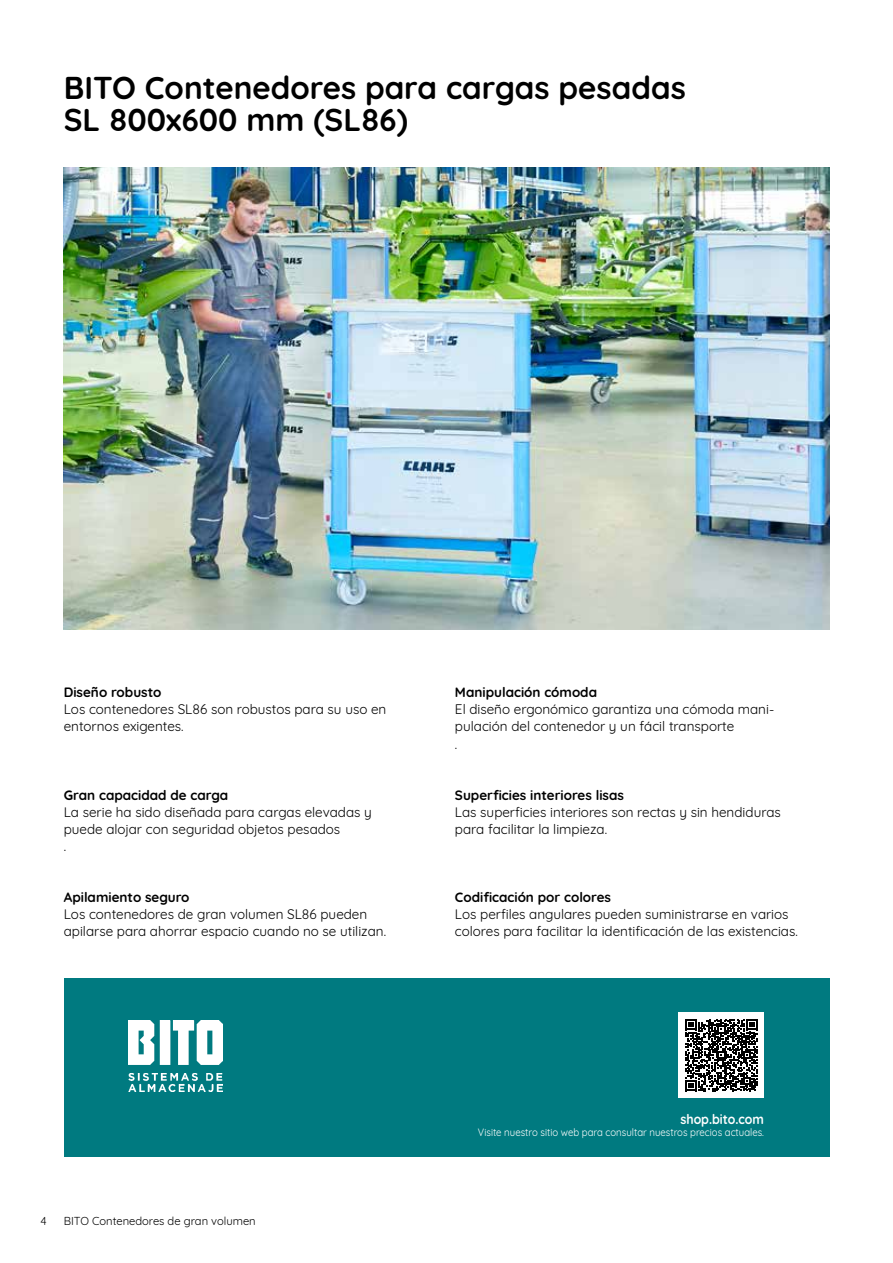
<style>
.page{position:relative;width:893px;height:1263px;background:#fff}
.page>*{position:absolute;margin:0;border:0;box-sizing:border-box;transform-origin:0 0}
.t1{font:700 31.5px/31.5px "Quicksand";color:#000}
.t2{font:13.5px/17px "Quicksand";color:#000}
.t3{font:700 13.5px "Quicksand";color:#000}
.t4{font:700 13.5px "Quicksand";color:#fff;scale:.92 1}
.t5{font:11.25px "Quicksand";color:#000}
.t6{font:10.5px "Quicksand";color:#fff;scale:.92 1}
</style>
<div class="page">
<img style="left:64px;top:168px;width:765px;height:461px">
<div style="left:64px;top:978px;width:765px;height:179px;background:#007a80"></div>
<div style="left:679px;top:1012px;width:85px;height:85px;background:#fff"></div>
<svg style="left:685px;top:1019px;width:73px;height:72px"></svg>
<img style="left:129px;top:1021px;width:93px;height:70px">
<h1 class="t1" style="left:64px;top:70px;width:624px">BITO Contenedores para cargas pesadas<br>SL 800x600 mm (SL86)</h1>
<p class="t3" style="left:64px;top:681px;width:99px">Diseño robusto</p>
<p class="t2" style="left:64px;top:700px;width:324px">Los contenedores SL86 son robustos para su uso en entornos exigentes.</p>
<p class="t3" style="left:64px;top:783px;width:166px">Gran capacidad de carga</p>
<p class="t2" style="left:64px;top:802px;width:310px">La serie ha sido diseñada para cargas elevadas y puede alojar con seguridad objetos pesados<br>.</p>
<p class="t3" style="left:64px;top:885px;width:127px">Apilamiento seguro</p>
<p class="t2" style="left:64px;top:904px;width:324px">Los contenedores de gran volumen SL86 pueden apilarse para ahorrar espacio cuando no se utilizan.</p>
<p class="t3" style="left:455px;top:681px;width:144px">Manipulación cómoda</p>
<p class="t2" style="left:455px;top:700px;width:321px">El diseño ergonómico garantiza una cómoda mani&shy;pulación del contenedor y un fácil transporte<br>.</p>
<p class="t3" style="left:455px;top:783px;width:171px">Superficies interiores lisas</p>
<p class="t2" style="left:455px;top:802px;width:327px">Las superficies interiores son rectas y sin hendiduras para facilitar la limpieza.</p>
<p class="t3" style="left:455px;top:886px;width:158px">Codificación por colores</p>
<p class="t2" style="left:455px;top:904px;width:344px">Los perfiles angulares pueden suministrarse en varios colores para facilitar la identificación de las existencias.</p>
<p class="t5" style="left:41px;top:1212px;width:8px">4</p>
<p class="t5" style="left:64px;top:1212px;width:194px">BITO Contenedores de gran volumen</p>
<p class="t4" style="left:680px;top:1108px;width:92px">shop.bito.com</p>
<p class="t6" style="left:478px;top:1124px;width:312px">Visite nuestro sitio web para consultar nuestros precios actuales.</p>
</div>
